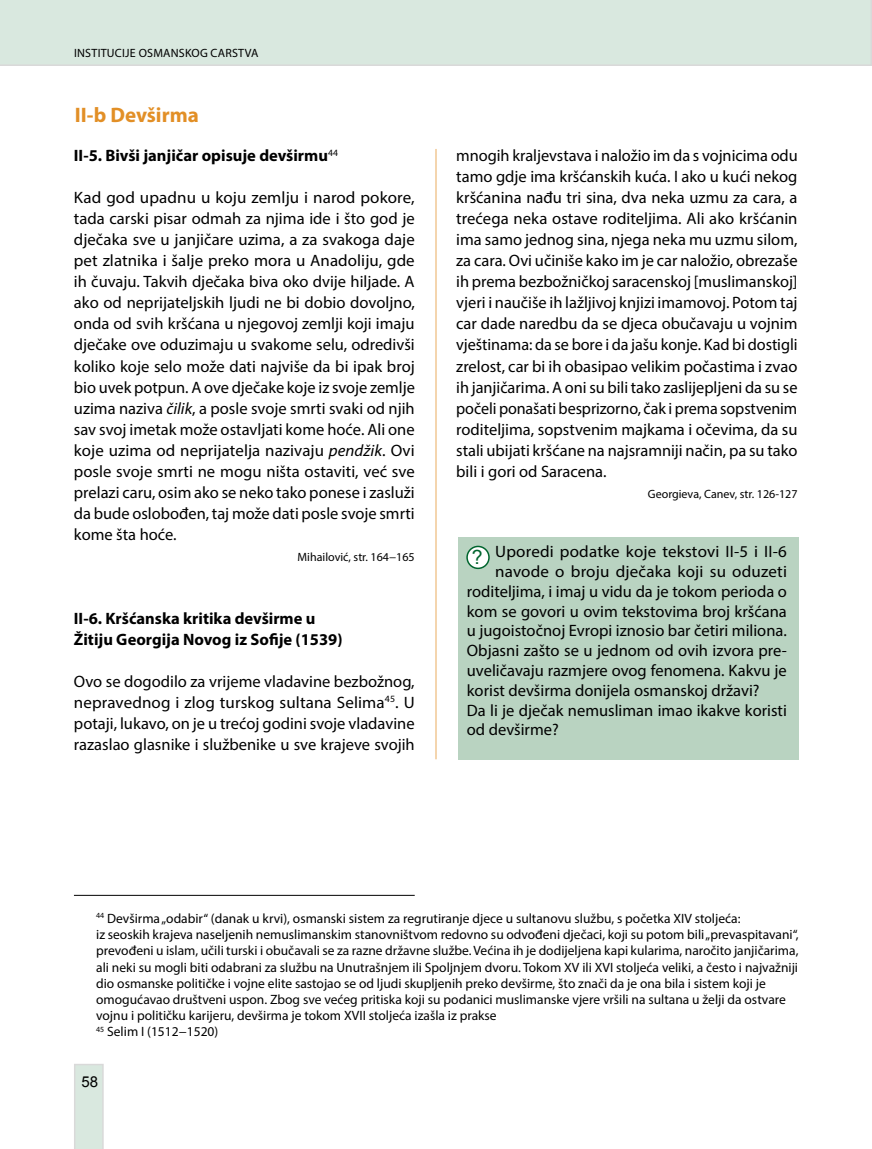
<style>
.page{position:relative;width:872px;height:1149px;background:#fff}
.page>*{position:absolute;margin:0;border:0;box-sizing:border-box;transform-origin:0 0}
.t1{font:700 21px "Myriad Pro";color:#e28f26}
.t2{font:19.5px "Arial";color:#00652e}
.t3{font:16.5px/21px "Myriad Pro";color:#000;text-align:justify}
.t4{font:700 16.5px/21px "Myriad Pro";color:#000}
.t5{font:15px "Arial";color:#000}
.t6{font:13.5px/16.2px "Myriad Pro";color:#000}
.t7{font:12px "Myriad Pro";letter-spacing:.005em;color:#000}
.s1{font-style:italic}
</style>
<div class="page">
<div style="left:0;top:0;width:872px;height:66px;background:#d9e8df"></div>
<svg style="left:74px;top:1064px;width:30px;height:84px;background:#d9e6de"></svg>
<div style="left:458px;top:536px;width:340px;height:223px;background:#b9d3c1"></div>
<div style="left:467px;top:546px;width:22px;height:22px;background:#fff;border-radius:50%"></div>
<div style="left:466px;top:545px;width:24px;height:24px;border:2px solid #00652e;border-radius:50%"></div>
<hr style="left:435px;top:149px;width:2px;height:610px;background:#e28f26">
<hr style="left:74px;top:894px;width:341px;height:1px;background:#000">
<p class="t7" style="left:74px;top:46px;width:186px">Institucije osmanskog carstva</p>
<p class="t1" style="left:75px;top:101px;width:125px">II-b Devširma</p>
<p class="t4" style="left:74px;top:145px;width:265px">II-5. Bivši janjičar opisuje devširmu<sup>44</sup></p>
<p class="t3" style="left:74px;top:187px;width:342px">Kad god upadnu u koju zemlju i narod pokore, tada carski pisar odmah za njima ide i što god je dječaka sve u janjičare uzima, a za svakoga daje pet zlatnika i šalje preko mora u Anadoliju, gde ih čuvaju. Takvih dječaka biva oko dvije hiljade. A ako od neprijateljskih ljudi ne bi dobio dovoljno, onda od svih kršćana u njegovoj zemlji koji imaju dječake ove oduzimaju u svakome selu, odredivši koliko koje selo može dati najviše da bi ipak broj bio uvek potpun. A ove dječake koje iz svoje zemlje uzima naziva <span class="s1">čilik</span>, a posle svoje smrti svaki od njih sav svoj imetak može ostavljati kome hoće. Ali one koje uzima od neprijatelja nazivaju <span class="s1">pendžik</span>. Ovi posle svoje smrti ne mogu ništa ostaviti, već sve prelazi caru, osim ako se neko tako ponese i zasluži da bude oslobođen, taj može dati posle svoje smrti kome šta hoće.</p>
<p class="t7" style="left:297px;top:549px;width:119px">Mihailović, str. 164−165</p>
<p class="t4" style="left:74px;top:607px;width:270px">II-6. Kršćanska kritika devširme u<br>Žitiju Georgija Novog iz Sofije (1539)</p>
<p class="t3" style="left:74px;top:670px;width:342px">Ovo se dogodilo za vrijeme vladavine bezbožnog, nepravednog i zlog turskog sultana Selima<sup>45</sup>. U potaji, lukavo, on je u trećoj godini svoje vladavine razaslao glasnike i službenike u sve krajeve svojih</p>
<p class="t3" style="left:456px;top:145px;width:343px">mnogih kraljevstava i naložio im da s vojnicima odu tamo gdje ima kršćanskih kuća. I ako u kući nekog kršćanina nađu tri sina, dva neka uzmu za cara, a trećega neka ostave roditeljima. Ali ako kršćanin ima samo jednog sina, njega neka mu uzmu silom, za cara. Ovi učiniše kako im je car naložio, obrezaše ih prema bezbožničkoj saracenskoj [muslimanskoj] vjeri i naučiše ih lažljivoj knjizi imamovoj. Potom taj car dade naredbu da se djeca obučavaju u vojnim vještinama: da se bore i da jašu konje. Kad bi dostigli zrelost, car bi ih obasipao velikim počastima i zvao ih janjičarima. A oni su bili tako zaslijepljeni da su se počeli ponašati besprizorno, čak i prema sopstvenim roditeljima, sopstvenim majkama i očevima, da su stali ubijati kršćane na najsramniji način, pa su tako bili i gori od Saracena.</p>
<p class="t7" style="left:648px;top:486px;width:151px">Georgieva, Canev, str. 126-127</p>
<p class="t3" style="left:495px;top:540px;width:293px">Uporedi podatke koje tekstovi II -5 i II -6</p>
<p class="t3" style="left:495px;top:560px;width:293px">navode o broju dječaka koji su oduzeti</p>
<p class="t3" style="left:467px;top:580px;width:321px">roditeljima, i imaj u vidu da je tokom perioda o</p>
<p class="t3" style="left:467px;top:600px;width:321px">kom se govori u ovim tekstovima broj kršćana</p>
<p class="t3" style="left:467px;top:620px;width:321px">u jugoistočnoj Evropi iznosio bar četiri miliona.</p>
<p class="t3" style="left:467px;top:639px;width:320px">Objasni zašto se u jednom od ovih izvora pre-</p>
<p class="t3" style="left:467px;top:659px;width:321px">uveličavaju razmjere ovog fenomena. Kakvu je</p>
<p class="t3" style="left:467px;top:679px;width:294px">korist devširma donijela osmanskoj državi?</p>
<p class="t3" style="left:467px;top:699px;width:321px">Da li je dječak nemusliman imao ikakve koristi</p>
<p class="t3" style="left:467px;top:719px;width:93px">od devširme?</p>
<p class="t2" style="left:472px;top:544px;width:12px">?</p>
<p class="t6" style="left:96px;top:909px;width:704px"><sup>44</sup> Devširma „odabir“ (danak u krvi), osmanski sistem za regrutiranje djece u sultanovu službu, s početka XIV stoljeća:<br>iz seoskih krajeva naseljenih nemuslimanskim stanovništvom redovno su odvođeni dječaci, koji su potom bili „prevaspitavani“, prevođeni u islam, učili turski i obučavali se za razne državne službe. Većina ih je dodijeljena kapi kularima, naročito janjičarima, ali neki su mogli biti odabrani za službu na Unutrašnjem ili Spoljnjem dvoru. Tokom XV ili XVI stoljeća veliki, a često i najvažniji dio osmanske političke i vojne elite sastojao se od ljudi skupljenih preko devširme, što znači da je ona bila i sistem koji je omogućavao društveni uspon. Zbog sve većeg pritiska koji su podanici muslimanske vjere vršili na sultana u želji da ostvare vojnu i političku karijeru, devširma je tokom XVII stoljeća izašla iz prakse<br><sup>45</sup> Selim I (1512−1520)</p>
<p class="t5" style="left:81px;top:1071px;width:18px">58</p>
</div>
